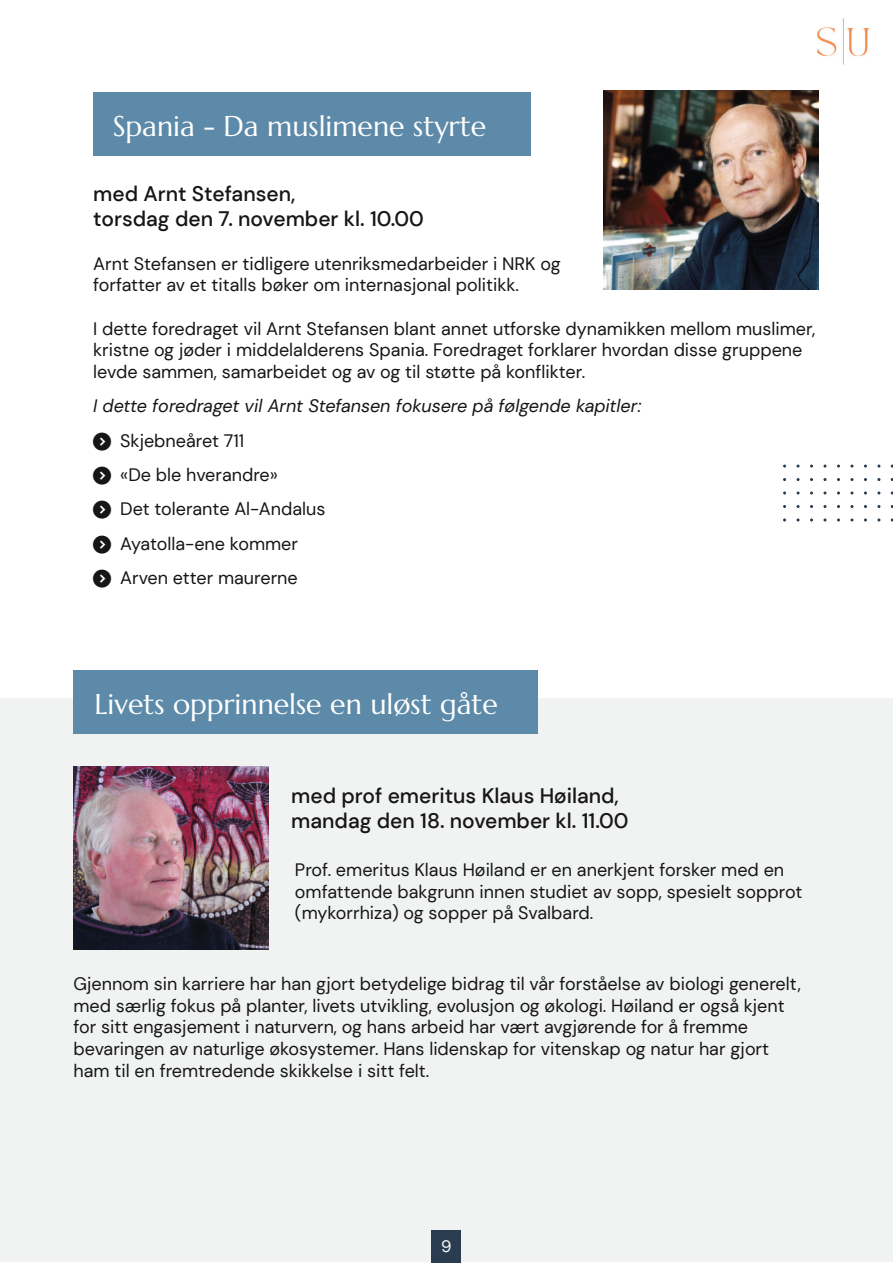
<style>
.page{position:relative;width:893px;height:1263px;background:#fff}
.page>*{position:absolute;margin:0;border:0;box-sizing:border-box;transform-origin:0 0}
.t1{font:28.5px "Marcellus";color:#fff}
.t2{font:500 21px/25.2px "DM Sans";color:#171616}
.t3{font:18px/21.6px "DM Sans";color:#171616}
.t4{font:italic 18px "DM Sans";color:#171616}
.t5{font:16.5px "DM Sans";color:#fff}
</style>
<div class="page">
<div style="left:93px;top:93px;width:437px;height:63px;background:#5c8aa8"></div>
<img style="left:604px;top:90px;width:214px;height:200px">
<div style="left:0;top:699px;width:893px;height:563px;background:#f1f3f3"></div>
<div style="left:74px;top:671px;width:464px;height:63px;background:#5c8aa8"></div>
<img style="left:74px;top:767px;width:194px;height:183px">
<div style="left:432px;top:1231px;width:29px;height:32px;background:#2a3d50"></div>
<svg style="left:877px;top:518px;width:4px;height:4px"></svg>
<svg style="left:864px;top:518px;width:3px;height:4px"></svg>
<svg style="left:850px;top:518px;width:4px;height:4px"></svg>
<svg style="left:837px;top:518px;width:3px;height:4px"></svg>
<svg style="left:823px;top:518px;width:4px;height:4px"></svg>
<div style="left:808px;top:517px;width:7px;height:6px;border:2px solid #fff;border-radius:50%"></div>
<svg style="left:796px;top:518px;width:4px;height:4px"></svg>
<div style="left:781px;top:517px;width:7px;height:6px;border:2px solid #fff;border-radius:50%"></div>
<div style="left:876px;top:503px;width:6px;height:7px;border:2px solid #fff;border-radius:50%"></div>
<div style="left:862px;top:503px;width:6px;height:7px;border:2px solid #fff;border-radius:50%"></div>
<div style="left:849px;top:503px;width:6px;height:7px;border:2px solid #fff;border-radius:50%"></div>
<div style="left:835px;top:503px;width:6px;height:7px;border:2px solid #fff;border-radius:50%"></div>
<div style="left:822px;top:503px;width:6px;height:7px;border:2px solid #fff;border-radius:50%"></div>
<div style="left:808px;top:503px;width:7px;height:7px;border:2px solid #fff;border-radius:50%"></div>
<div style="left:795px;top:503px;width:6px;height:7px;border:2px solid #fff;border-radius:50%"></div>
<div style="left:781px;top:503px;width:7px;height:7px;border:2px solid #fff;border-radius:50%"></div>
<svg style="left:877px;top:491px;width:4px;height:4px"></svg>
<svg style="left:864px;top:491px;width:3px;height:4px"></svg>
<svg style="left:850px;top:491px;width:4px;height:4px"></svg>
<svg style="left:837px;top:491px;width:3px;height:4px"></svg>
<svg style="left:823px;top:491px;width:4px;height:4px"></svg>
<div style="left:808px;top:490px;width:7px;height:6px;border:2px solid #fff;border-radius:50%"></div>
<svg style="left:796px;top:491px;width:4px;height:4px"></svg>
<div style="left:781px;top:490px;width:7px;height:6px;border:2px solid #fff;border-radius:50%"></div>
<div style="left:876px;top:476px;width:6px;height:7px;border:2px solid #fff;border-radius:50%"></div>
<div style="left:862px;top:476px;width:6px;height:7px;border:2px solid #fff;border-radius:50%"></div>
<div style="left:849px;top:476px;width:6px;height:7px;border:2px solid #fff;border-radius:50%"></div>
<div style="left:835px;top:476px;width:6px;height:7px;border:2px solid #fff;border-radius:50%"></div>
<div style="left:822px;top:476px;width:6px;height:7px;border:2px solid #fff;border-radius:50%"></div>
<div style="left:808px;top:476px;width:7px;height:7px;border:2px solid #fff;border-radius:50%"></div>
<div style="left:795px;top:476px;width:6px;height:7px;border:2px solid #fff;border-radius:50%"></div>
<div style="left:781px;top:476px;width:7px;height:7px;border:2px solid #fff;border-radius:50%"></div>
<svg style="left:877px;top:464px;width:4px;height:4px"></svg>
<svg style="left:864px;top:464px;width:3px;height:4px"></svg>
<svg style="left:850px;top:464px;width:4px;height:4px"></svg>
<svg style="left:837px;top:464px;width:3px;height:4px"></svg>
<svg style="left:823px;top:464px;width:4px;height:4px"></svg>
<div style="left:808px;top:463px;width:7px;height:6px;border:2px solid #fff;border-radius:50%"></div>
<svg style="left:796px;top:464px;width:4px;height:4px"></svg>
<div style="left:781px;top:463px;width:7px;height:6px;border:2px solid #fff;border-radius:50%"></div>
<img style="left:817px;top:18px;width:53px;height:47px">
<h1 class="t1" style="left:113px;top:108px;width:375px">Spania - Da muslimene styrte</h1>
<p class="t2" style="left:93px;top:181px;width:332px">med Arnt Stefansen,<br>torsdag den 7. november kl. 10.00</p>
<p class="t3" style="left:93px;top:252px;width:469px">Arnt Stefansen er tidligere utenriksmedarbeider i NRK og forfatter av et titalls bøker om internasjonal politikk.</p>
<p class="t3" style="left:93px;top:318px;width:723px">I dette foredraget vil Arnt Stefansen blant annet utforske dynamikken mellom muslimer, kristne og jøder i middelalderens Spania. Foredraget forklarer hvordan disse gruppene levde sammen, samarbeidet og av og til støtte på konflikter.</p>
<p class="t4" style="left:93px;top:395px;width:550px">I dette foredraget vil Arnt Stefansen fokusere på følgende kapitler:</p>
<p class="t3" style="left:120px;top:423px;width:207px;line-height:34.3px">Skjebneåret 711<br>«De ble hverandre»<br>Det tolerante Al-Andalus<br>Ayatolla-ene kommer<br>Arven etter maurerne</p>
<h1 class="t1" style="left:94px;top:686px;width:405px">Livets opprinnelse en uløst gåte</h1>
<p class="t2" style="left:291px;top:783px;width:339px">med prof emeritus Klaus Høiland, mandag den 18. november kl. 11.00</p>
<p class="t3" style="left:295px;top:859px;width:509px">Prof. emeritus Klaus Høiland er en anerkjent forsker med en omfattende bakgrunn innen studiet av sopp, spesielt sopprot (mykorrhiza) og sopper på Svalbard.</p>
<p class="t3" style="left:74px;top:973px;width:729px">Gjennom sin karriere har han gjort betydelige bidrag til vår forståelse av biologi generelt, med særlig fokus på planter, livets utvikling, evolusjon og økologi. Høiland er også kjent for sitt engasjement i naturvern, og hans arbeid har vært avgjørende for å fremme bevaringen av naturlige økosystemer. Hans lidenskap for vitenskap og natur har gjort ham til en fremtredende skikkelse i sitt felt.</p>
<p class="t5" style="left:441px;top:1236px;width:12px">9</p>
</div>
